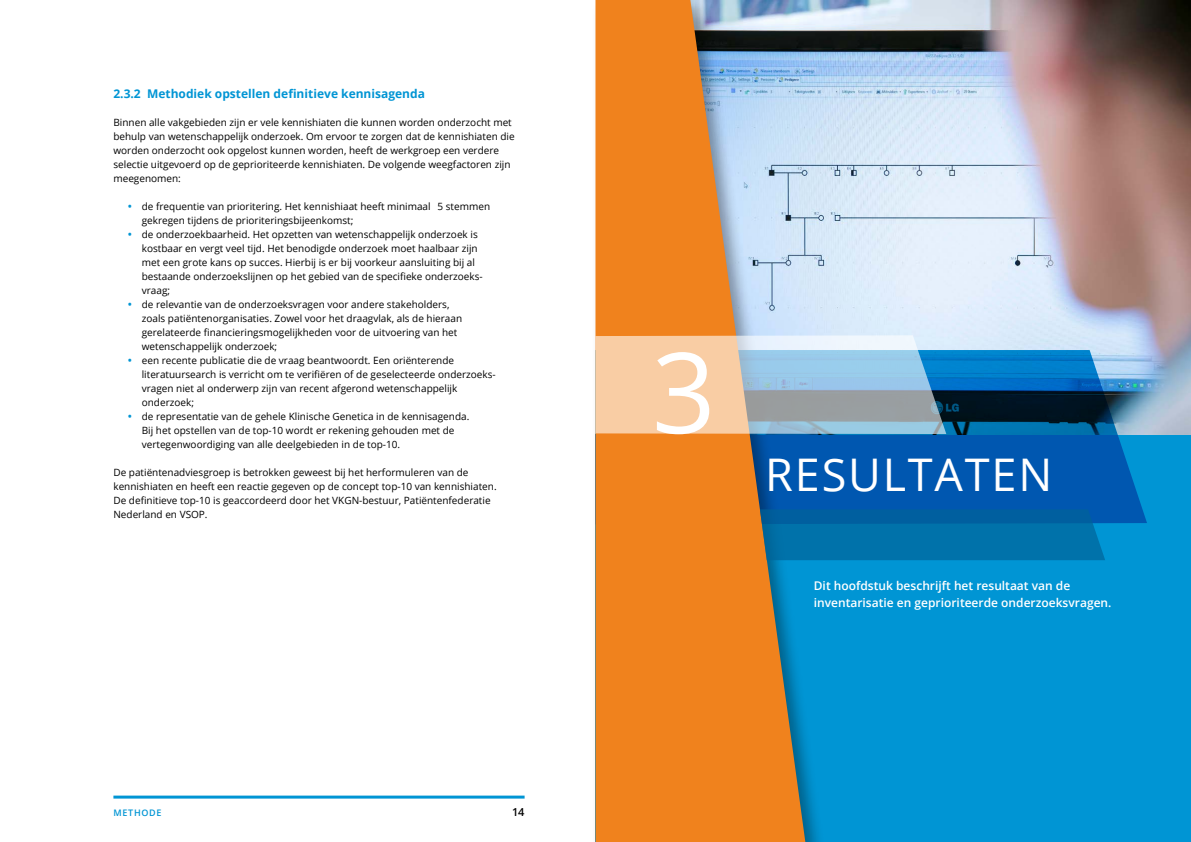
<style>
.page{position:relative;width:1191px;height:842px;background:#fff}
.page>*{position:absolute;margin:0;border:0;box-sizing:border-box;transform-origin:0 0}
.t1{font:112px "Open Sans";color:#fff}
.t2{font:45px "Open Sans";letter-spacing:.04em;color:#fff}
.t3{font:600 12px/17px "Open Sans";color:#fff}
.t4{font:700 12px "Open Sans";color:#0095d4}
.t5{font:600 11px "Open Sans";color:#000}
.t6{font:10px/14px "Open Sans";color:#000}
.t7{font:600 9px "Open Sans";letter-spacing:.08em;color:#0095d4}
.s1{font-size:13px;color:#0095d4}
</style>
<div class="page">
<hr style="left:113px;top:796px;width:411px;height:3px;background:#0095d4">
<div style="left:596px;top:434px;width:595px;height:408px;background:#0095d4"></div>
<img style="left:825px;top:0;width:366px;height:434px">
<svg style="left:825px;top:350px;width:322px;height:174px;background:#0b5ea5"></svg>
<div style="left:591px;top:0;width:234px;height:842px;background:#000;opacity:.35"></div>
<svg style="left:595px;top:0;width:210px;height:842px;background:#d38d4c"></svg>
<svg style="left:595px;top:335px;width:351px;height:99px;background:#c3c2bd"></svg>
<svg style="left:760px;top:509px;width:345px;height:51px;background:#026ca5"></svg>
<p class="t4" style="left:113px;top:85px;width:313px">2.3.2 Methodiek opstellen definitieve kennisagenda</p>
<p class="t6" style="left:113px;top:115px;width:403px">Binnen alle vakgebieden zijn er vele kennishiaten die kunnen worden onderzocht met behulp van wetenschappelijk onderzoek. Om ervoor te zorgen dat de kennishiaten die worden onderzocht ook opgelost kunnen worden, heeft de werkgroep een verdere selectie uitgevoerd op de geprioriteerde kennishiaten. De volgende weegfactoren zijn meegenomen:</p>
<p class="t6" style="left:142px;top:199px;width:350px;text-indent:-14px"><span class="s1">•</span> de frequentie van prioritering. Het kennishiaat heeft minimaal 5 stemmen gekregen tijdens de prioriteringsbijeenkomst;</p>
<p class="t6" style="left:142px;top:227px;width:342px;text-indent:-14px"><span class="s1">•</span> de onderzoekbaarheid. Het opzetten van wetenschappelijk onderzoek is kostbaar en vergt veel tijd. Het benodigde onderzoek moet haalbaar zijn met een grote kans op succes. Hierbij is er bij voorkeur aansluiting bij al bestaande onderzoekslijnen op het gebied van de specifieke onderzoeks&shy;vraag;</p>
<p class="t6" style="left:142px;top:297px;width:322px;text-indent:-14px"><span class="s1">•</span> de relevantie van de onderzoeksvragen voor andere stakeholders, zoals patiëntenorganisaties. Zowel voor het draagvlak, als de hieraan gerelateerde financieringsmogelijkheden voor de uitvoering van het wetenschappelijk onderzoek;</p>
<p class="t6" style="left:142px;top:353px;width:355px;text-indent:-14px"><span class="s1">•</span> een recente publicatie die de vraag beantwoordt. Een oriënterende literatuursearch is verricht om te verifiëren of de geselecteerde onderzoeks&shy;vragen niet al onderwerp zijn van recent afgerond wetenschappelijk onderzoek;</p>
<p class="t6" style="left:142px;top:409px;width:329px;text-indent:-14px"><span class="s1">•</span> de representatie van de gehele Klinische Genetica in de kennisagenda.<br>Bij het opstellen van de top-10 wordt er rekening gehouden met de vertegenwoordiging van alle deelgebieden in de top-10.</p>
<p class="t6" style="left:113px;top:465px;width:385px">De patiëntenadviesgroep is betrokken geweest bij het herformuleren van de kennishiaten en heeft een reactie gegeven op de concept top-10 van kennishiaten.<br>De definitieve top-10 is geaccordeerd door het VKGN-bestuur, Patiëntenfederatie Nederland en VSOP.</p>
<h2 class="t2" style="left:765px;top:444px;width:289px">RESULTATEN</h2>
<h1 class="t1" style="left:652px;top:316px;width:66px">3</h1>
<p class="t7" style="left:113px;top:806px;width:50px">METHODE</p>
<p class="t5" style="left:512px;top:805px;width:14px">14</p>
<p class="t3" style="left:814px;top:577px;width:299px">Dit hoofdstuk beschrijft het resultaat van de inventarisatie en geprioriteerde onderzoeksvragen.</p>
</div>
